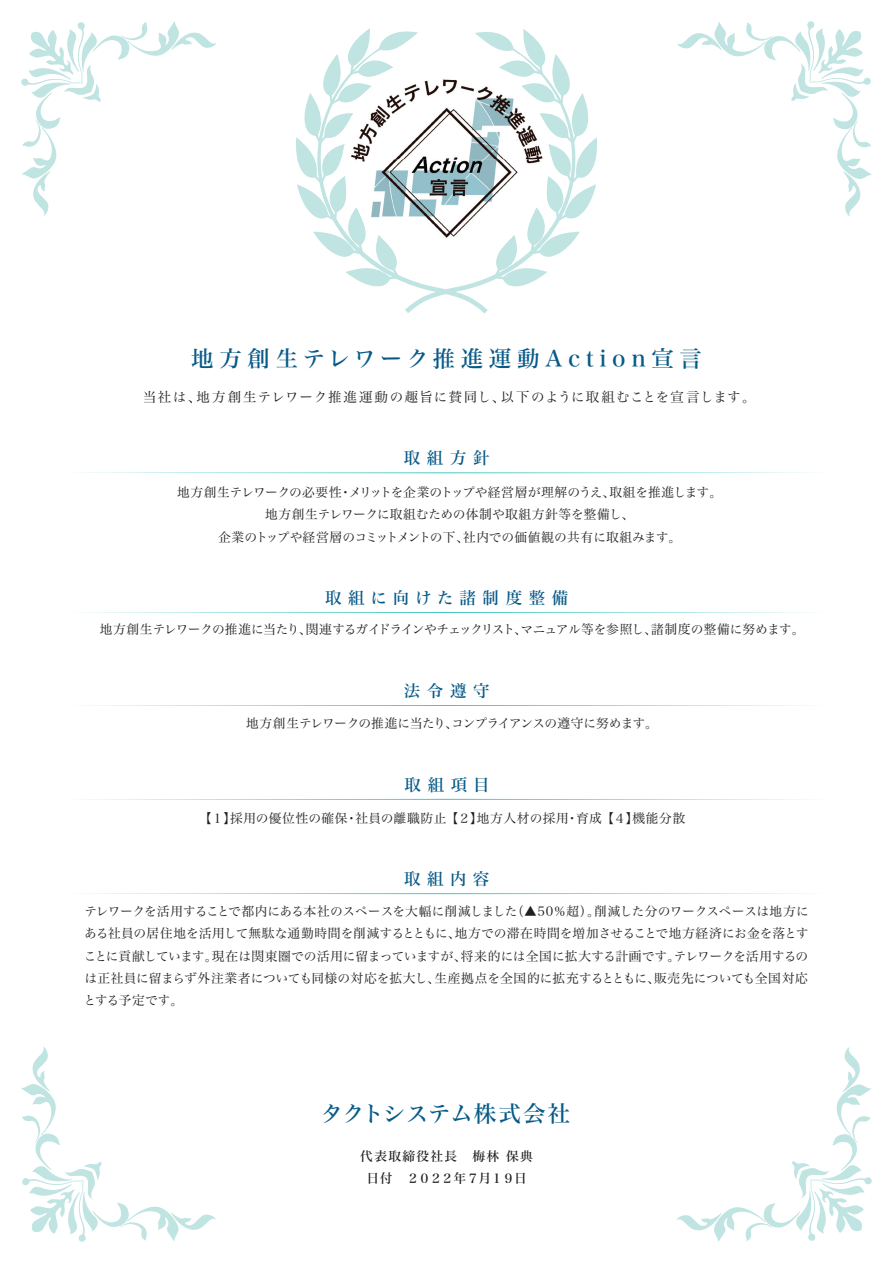
<style>
.page{position:relative;width:893px;height:1263px;background:#fff}
.page>*{position:absolute;margin:0;border:0;box-sizing:border-box;transform-origin:0 0}
.t1{font:22.5px "Hira Min Std N W5";letter-spacing:.25em;color:#075a88}
.t2{font:22.5px "Hira Min Std N W5";letter-spacing:.01em;color:#075a88}
.t3{font:16.5px "Hira Min Std N W5";letter-spacing:.4em;color:#075a88}
.t4{font:16.5px "Hira Min Std N W5";letter-spacing:.38em;color:#075a88}
.t5{font:13.5px "Hira Min Std N W3";letter-spacing:.085em;color:#231f20}
.t6{font:12.75px/22.4px "Hira Min Std N W3";letter-spacing:-.005em;color:#231f20;text-align:center}
.t7{font:12.75px "Hira Min Std N W3";letter-spacing:-.035em;color:#231f20}
.t8{font:12.75px "Hira Min Std N W3";letter-spacing:.05em;color:#231f20}
.t9{font:12.75px "Hira Min Std N W3";letter-spacing:-.045em;color:#231f20}
.t10{font:12.75px/22.4px "Hira Min Std N W5";letter-spacing:.02em;color:#231f20;text-align:center}
</style>
<div class="page">
<svg style="left:296px;top:28px;width:301px;height:286px"></svg>
<svg style="left:21px;top:21px;width:195px;height:195px"></svg>
<svg style="left:677px;top:21px;width:195px;height:195px"></svg>
<svg style="left:677px;top:1047px;width:195px;height:195px"></svg>
<svg style="left:21px;top:1047px;width:195px;height:195px"></svg>
<svg style="left:84px;top:472px;width:725px;height:1px"></svg>
<svg style="left:84px;top:612px;width:725px;height:1px"></svg>
<svg style="left:84px;top:705px;width:725px;height:1px"></svg>
<img style="left:394px;top:54px;width:105px;height:198px">
<img style="left:341px;top:54px;width:53px;height:211px">
<img style="left:499px;top:54px;width:52px;height:211px">
<img style="left:393px;top:252px;width:106px;height:13px">
<svg style="left:84px;top:893px;width:725px;height:1px"></svg>
<svg style="left:84px;top:799px;width:725px;height:1px"></svg>
<h1 class="t1" style="left:191px;top:342px;width:512px">地方創生テレワーク推進運動Action宣言</h1>
<p class="t5" style="left:143px;top:387px;width:614px">当社は、地方創生テレワーク推進運動の趣旨に賛同し、以下のように取組むことを宣言します。</p>
<p class="t3" style="left:404px;top:446px;width:87px">取組方針</p>
<p class="t6" style="left:177px;top:481px;width:547px">地方創生テレワークの必要性・メリットを企業のトップや経営層が理解のうえ、取組を推進します。地方創生テレワークに取組むための体制や取組方針等を整備し、<br>企業のトップや経営層のコミットメントの下、社内での価値観の共有に取組みます。</p>
<p class="t4" style="left:325px;top:586px;width:245px">取組に向けた諸制度整備</p>
<p class="t7" style="left:100px;top:620px;width:706px">地方創生テレワークの推進に当たり、関連するガイドラインやチェックリスト、マニュアル等を参照し、諸制度の整備に努めます。</p>
<p class="t3" style="left:404px;top:679px;width:87px">法令遵守</p>
<p class="t9" style="left:246px;top:714px;width:413px">地方創生テレワークの推進に当たり、コンプライアンスの遵守に努めます。</p>
<p class="t3" style="left:405px;top:773px;width:87px">取組項目</p>
<p class="t8" style="left:199px;top:809px;width:488px">【１】採用の優位性の確保・社員の離職防止 【２】地方人材の採用・育成 【４】機能分散</p>
<p class="t3" style="left:404px;top:867px;width:87px">取組内容</p>
<p class="t6" style="left:83px;top:900px;width:727px;text-align:justify">テレワークを活用することで都内にある本社のスペースを大幅に削減しました（▲50％超）。削減した分のワークスペースは地方にある社員の居住地を活用して無駄な通勤時間を削減するとともに、地方での滞在時間を増加させることで地方経済にお金を落とすことに貢献しています。現在は関東圏での活用に留まっていますが、将来的には全国に拡大する計画です。テレワークを活用するのは正社員に留まらず外注業者についても同様の対応を拡大し、生産拠点を全国的に拡充するとともに、販売先についても全国対応とする予定です。</p>
<h1 class="t2" style="left:321px;top:1097px;width:251px">タクトシステム株式会社</h1>
<p class="t10" style="left:360px;top:1144px;width:174px">代表取締役社長　梅林 保典日付　２０２２年７月１９日</p>
</div>
